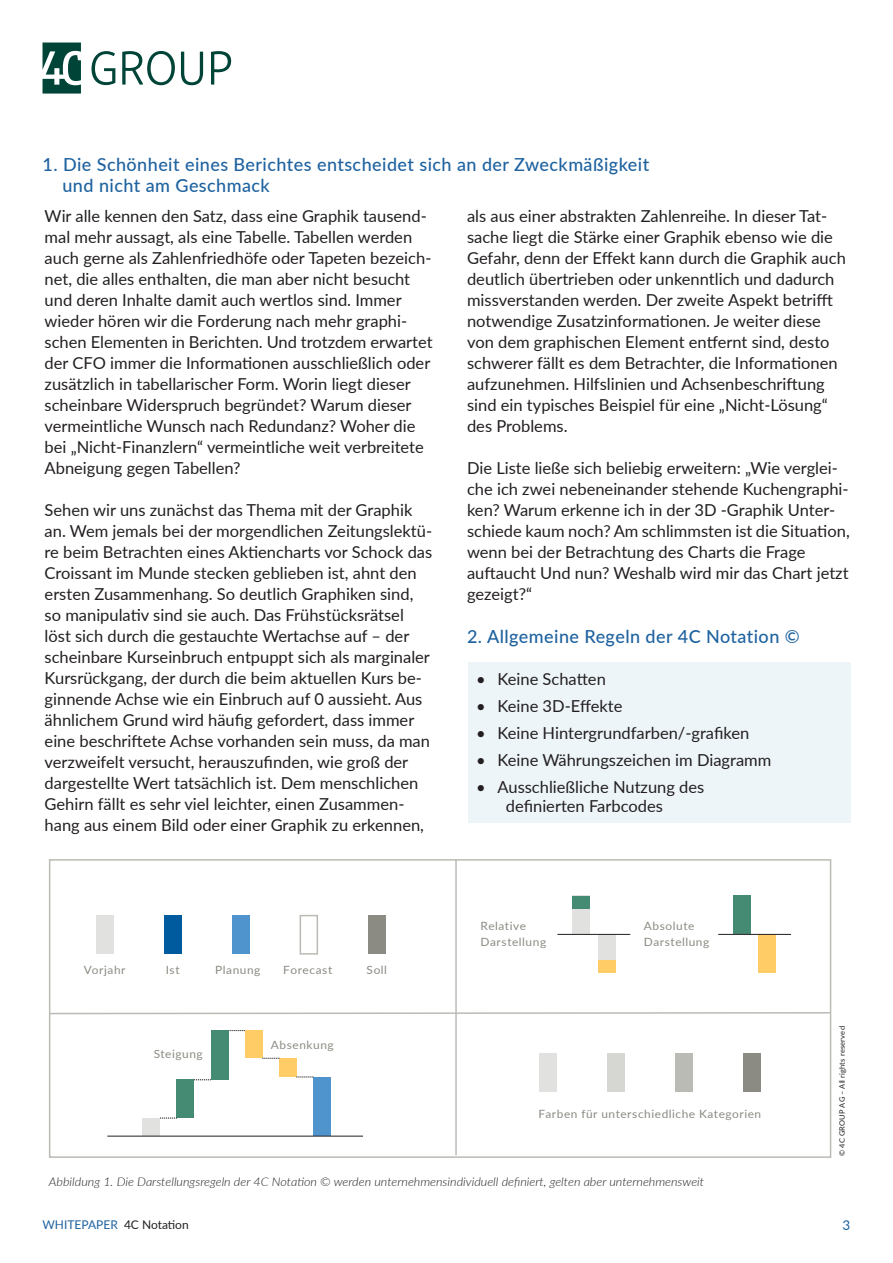
<style>
.page{position:relative;width:893px;height:1263px;background:#fff}
.page>*{position:absolute;margin:0;border:0;box-sizing:border-box;transform-origin:0 0}
.H4_Lato_Regular_blau_Überschriften{font:500 18px "Lato";letter-spacing:.025em;color:#1e629f}
.Fliestext_Lato_Light_Schwarz{font:16.5px/21px "Lato";color:#231f20}
.t1{font:13.5px "Lato";color:#1e629f}
.Grafiken_Abbildung_Lato_Italic{font:italic 300 12px "Lato";color:#231f20;scale:1.05 1}
.t2{font:12px "Lato";color:#1e629f}
.Grafiken_Beschriftung_Grau{font:11.4px/16.5px "Lato";letter-spacing:.045em;color:#8b8b83;scale:1.05 1}
._4CG_GRAFIKEN_8_5pt{font:7.5px "Lato";letter-spacing:.025em;color:#231f20}
.s1{color:#231f20}
</style>
<div class="page">
<svg style="left:92px;top:51px;width:23px;height:34px"></svg>
<svg style="left:122px;top:51px;width:53px;height:34px"></svg>
<svg style="left:181px;top:52px;width:22px;height:33px"></svg>
<svg style="left:211px;top:51px;width:20px;height:34px"></svg>
<svg style="left:43px;top:43px;width:38px;height:51px"></svg>
<div style="left:49px;top:859px;width:782px;height:299px;background:#fff;border:2px solid #bbbbb5"></div>
<hr style="left:455px;top:859px;width:2px;height:296px;background:#bbbbb5">
<div style="left:744px;top:1054px;width:17px;height:38px;background:#8b8b83"></div>
<div style="left:540px;top:1054px;width:17px;height:38px;background:#e1e1df"></div>
<div style="left:608px;top:1054px;width:17px;height:38px;background:#d6d6d3"></div>
<div style="left:676px;top:1054px;width:17px;height:38px;background:#bbbbb5"></div>
<div style="left:368px;top:915px;width:17px;height:39px;background:#8b8b83"></div>
<div style="left:96px;top:915px;width:17px;height:39px;background:#e1e1df"></div>
<div style="left:164px;top:915px;width:17px;height:39px;background:#005a9e"></div>
<div style="left:232px;top:915px;width:17px;height:39px;background:#4f94cd"></div>
<div style="left:300px;top:915px;width:18px;height:39px;background:#fff;border:2px solid #bbbbb5"></div>
<div style="left:598px;top:935px;width:17px;height:38px;background:#e1e1df"></div>
<div style="left:598px;top:960px;width:17px;height:13px;background:#fc6"></div>
<div style="left:573px;top:896px;width:17px;height:38px;background:#e1e1df"></div>
<div style="left:573px;top:896px;width:17px;height:12px;background:#458b74"></div>
<hr style="left:557px;top:934px;width:73px;height:1px;background:#231f20">
<div style="left:759px;top:935px;width:17px;height:38px;background:#fc6"></div>
<div style="left:733px;top:896px;width:17px;height:38px;background:#458b74"></div>
<hr style="left:718px;top:934px;width:73px;height:1px;background:#231f20">
<svg style="left:228px;top:1030px;width:17px;height:1px"></svg>
<div style="left:143px;top:1118px;width:17px;height:18px;background:#e1e1df"></div>
<div style="left:177px;top:1079px;width:17px;height:39px;background:#458b74"></div>
<div style="left:211px;top:1030px;width:17px;height:49px;background:#458b74"></div>
<div style="left:245px;top:1030px;width:17px;height:28px;background:#fc6"></div>
<div style="left:279px;top:1058px;width:17px;height:19px;background:#fc6"></div>
<div style="left:313px;top:1077px;width:17px;height:59px;background:#4f94cd"></div>
<svg style="left:160px;top:1118px;width:17px;height:1px"></svg>
<svg style="left:194px;top:1079px;width:17px;height:1px"></svg>
<svg style="left:262px;top:1058px;width:17px;height:1px"></svg>
<svg style="left:296px;top:1077px;width:17px;height:1px"></svg>
<hr style="left:107px;top:1136px;width:256px;height:1px;background:#231f20">
<svg style="left:49px;top:1011px;width:782px;height:4px"></svg>
<div style="left:468px;top:663px;width:382px;height:160px;background:#edf5f9"></div>
<p class="H4_Lato_Regular_blau_Überschriften" style="left:43px;top:151px;width:608px">1. Die Schönheit eines Berichtes entscheidet sich an der Zweckmäßigkeit</p>
<p class="H4_Lato_Regular_blau_Überschriften" style="left:62px;top:173px;width:209px">und nicht am Geschmack</p>
<p class="Fliestext_Lato_Light_Schwarz" style="left:45px;top:205px;width:389px">Wir alle kennen den Satz, dass eine Graphik tausend&shy;mal mehr aussagt, als eine Tabelle. Tabellen werden auch gerne als Zahlenfriedhöfe oder Tapeten bezeich&shy;net, die alles enthalten, die man aber nicht besucht und deren Inhalte damit auch wertlos sind. Immer wieder hören wir die Forderung nach mehr graphi&shy;schen Elementen in Berichten. Und trotzdem erwartet der CFO immer die Informationen ausschließlich oder zusätzlich in tabellarischer Form. Worin liegt dieser scheinbare Widerspruch begründet? Warum dieser vermeintliche Wunsch nach Redundanz? Woher die bei „Nicht-Finanzlern“ vermeintliche weit verbreitete Abneigung gegen Tabellen?</p>
<p class="Fliestext_Lato_Light_Schwarz" style="left:45px;top:499px;width:389px">Sehen wir uns zunächst das Thema mit der Graphik an. Wem jemals bei der morgendlichen Zeitungslektü&shy;re beim Betrachten eines Aktiencharts vor Schock das Croissant im Munde stecken geblieben ist, ahnt den ersten Zusammenhang. So deutlich Graphiken sind, so manipulativ sind sie auch. Das Frühstücksrätsel löst sich durch die gestauchte Wertachse auf – der scheinbare Kurseinbruch entpuppt sich als marginaler Kursrückgang, der durch die beim aktuellen Kurs be&shy;ginnende Achse wie ein Einbruch auf 0 aussieht. Aus ähnlichem Grund wird häufig gefordert, dass immer eine beschriftete Achse vorhanden sein muss, da man verzweifelt versucht, herauszufinden, wie groß der dargestellte Wert tatsächlich ist. Dem menschlichen Gehirn fällt es sehr viel leichter, einen Zusammen&shy;hang aus einem Bild oder einer Graphik zu erkennen,</p>
<p class="Fliestext_Lato_Light_Schwarz" style="left:467px;top:205px;width:380px">als aus einer abstrakten Zahlenreihe. In dieser Tat&shy;sache liegt die Stärke einer Graphik ebenso wie die Gefahr, denn der Effekt kann durch die Graphik auch deutlich übertrieben oder unkenntlich und dadurch missverstanden werden. Der zweite Aspekt betrifft notwendige Zusatzinformationen. Je weiter diese von dem graphischen Element entfernt sind, desto schwerer fällt es dem Betrachter, die Informationen aufzunehmen. Hilfslinien und Achsenbeschriftung sind ein typisches Beispiel für eine „Nicht-Lösung“ des Problems.</p>
<p class="Fliestext_Lato_Light_Schwarz" style="left:467px;top:457px;width:384px">Die Liste ließe sich beliebig erweitern: „Wie verglei&shy;che ich zwei nebeneinander stehende Kuchengraphi&shy;ken? Warum erkenne ich in der 3D -Graphik Unter&shy;schiede kaum noch? Am schlimmsten ist die Situation, wenn bei der Betrachtung des Charts die Frage auftaucht Und nun? Weshalb wird mir das Chart jetzt gezeigt?“</p>
<p class="H4_Lato_Regular_blau_Überschriften" style="left:467px;top:624px;width:334px">2. Allgemeine Regeln der 4C Notation ©</p>
<p class="Fliestext_Lato_Light_Schwarz" style="left:476px;top:667px;width:131px">• Keine Schatten</p>
<p class="Fliestext_Lato_Light_Schwarz" style="left:476px;top:694px;width:148px">• Keine 3D-Effekte</p>
<p class="Fliestext_Lato_Light_Schwarz" style="left:476px;top:721px;width:275px">• Keine Hintergrundfarben/-grafiken</p>
<p class="Fliestext_Lato_Light_Schwarz" style="left:476px;top:748px;width:297px">• Keine Währungszeichen im Diagramm</p>
<p class="Fliestext_Lato_Light_Schwarz" style="left:506px;top:776px;width:200px;line-height:19.8px;text-indent:-30px">• Ausschließliche Nutzung des definierten Farbcodes</p>
<p class="Grafiken_Beschriftung_Grau" style="left:84px;top:961px;width:41px">Vorjahr</p>
<p class="Grafiken_Beschriftung_Grau" style="left:166px;top:961px;width:15px">Ist</p>
<p class="Grafiken_Beschriftung_Grau" style="left:215px;top:961px;width:45px">Planung</p>
<p class="Grafiken_Beschriftung_Grau" style="left:283px;top:961px;width:48px">Forecast</p>
<p class="Grafiken_Beschriftung_Grau" style="left:367px;top:961px;width:21px">Soll</p>
<p class="Grafiken_Beschriftung_Grau" style="left:154px;top:1045px;width:48px">Steigung</p>
<p class="Grafiken_Beschriftung_Grau" style="left:271px;top:1036px;width:61px">Absenkung</p>
<p class="Grafiken_Beschriftung_Grau" style="left:480px;top:917px;width:64px">Relative<br>Darstellung</p>
<p class="Grafiken_Beschriftung_Grau" style="left:644px;top:917px;width:64px">Absolute<br>Darstellung</p>
<p class="Grafiken_Beschriftung_Grau" style="left:538px;top:1105px;width:214px">Farben für unterschiedliche Kategorien</p>
<p class="_4CG_GRAFIKEN_8_5pt" style="left:837px;top:1156px;width:131px;rotate:-90deg">© 4C GROUP AG – All rights reserved</p>
<p class="Grafiken_Abbildung_Lato_Italic" style="left:49px;top:1173px;width:626px">Abbildung 1. Die Darstellungsregeln der 4C Notation © werden unternehmensindividuell definiert, gelten aber unternehmensweit</p>
<p class="t2" style="left:43px;top:1216px;width:148px">WHITEPAPER <span class="s1">4C Notation</span></p>
<p class="t1" style="left:843px;top:1215px;width:9px">3</p>
</div>
